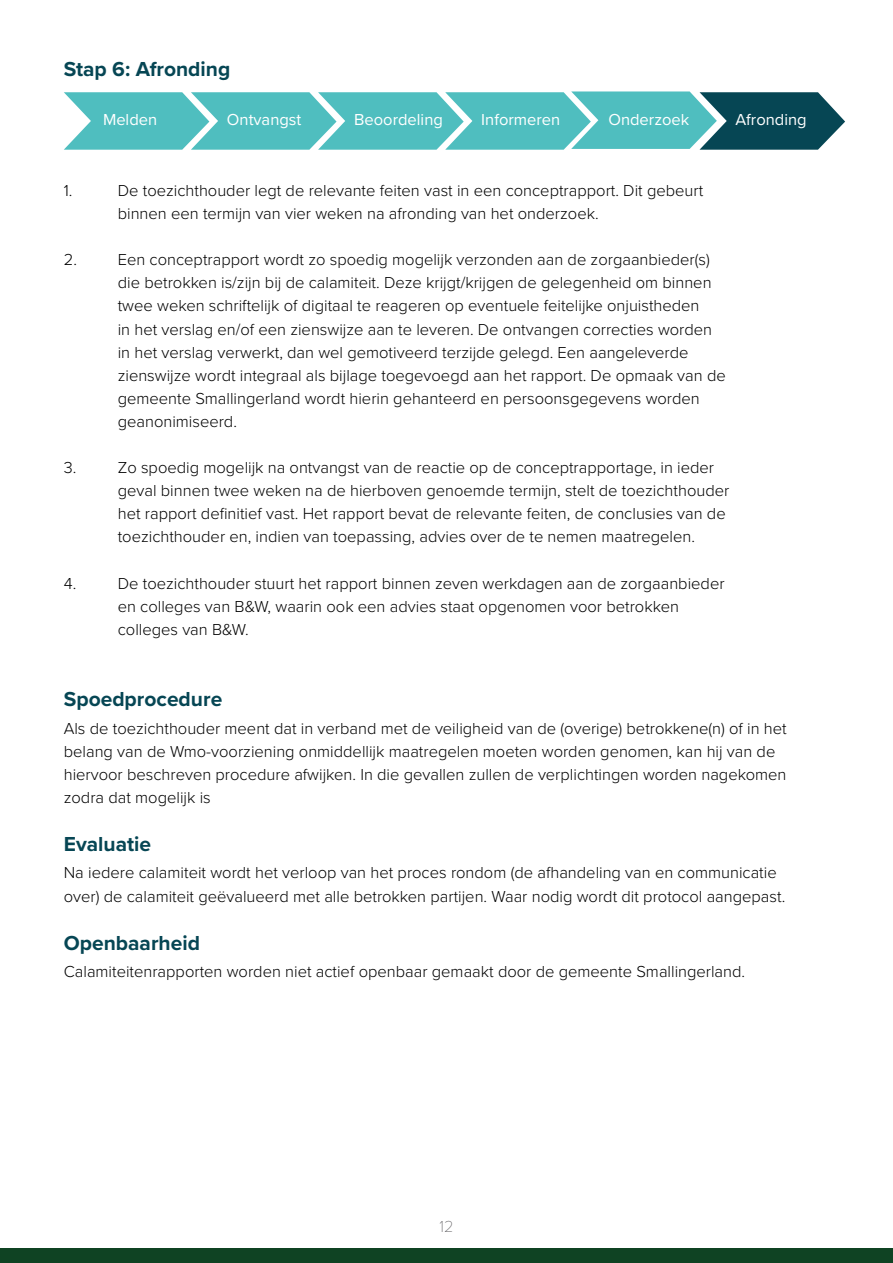
<style>
.page{position:relative;width:893px;height:1263px;background:#fff}
.page>*{position:absolute;margin:0;border:0;box-sizing:border-box;transform-origin:0 0}
.t1{font:700 21px "Proxima Nova";color:#064654}
.t2{font:300 16.5px/23.1px "Proxima Nova";color:#000}
.t3{font:16.5px "Proxima Nova";color:#fff}
.t4{font:100 16.5px "Proxima Nova T";color:#5a595c}
</style>
<div class="page">
<div style="left:0;top:1248px;width:893px;height:15px;background:#0f4323"></div>
<svg style="left:64px;top:91px;width:781px;height:59px;background:#58b3b6"></svg>
<p class="t1" style="left:64px;top:53px;width:168px">Stap 6: Afronding</p>
<p class="t3" style="left:103px;top:108px;width:56px">Melden</p>
<p class="t3" style="left:227px;top:108px;width:76px">Ontvangst</p>
<p class="t3" style="left:354px;top:108px;width:90px">Beoordeling</p>
<p class="t3" style="left:481px;top:108px;width:81px">Informeren</p>
<p class="t3" style="left:608px;top:108px;width:82px">Onderzoek</p>
<p class="t3" style="left:736px;top:108px;width:73px">Afronding</p>
<p class="t2" style="left:64px;top:178px;width:10px">1.</p>
<p class="t2" style="left:118px;top:178px;width:587px">De toezichthouder legt de relevante feiten vast in een conceptrapport. Dit gebeurt binnen een termijn van vier weken na afronding van het onderzoek.</p>
<p class="t2" style="left:64px;top:247px;width:15px">2.</p>
<p class="t2" style="left:118px;top:247px;width:609px">Een conceptrapport wordt zo spoedig mogelijk verzonden aan de zorgaanbieder(s) die betrokken is/zijn bij de calamiteit. Deze krijgt/krijgen de gelegenheid om binnen twee weken schriftelijk of digitaal te reageren op eventuele feitelijke onjuistheden<br>in het verslag en/of een zienswijze aan te leveren. De ontvangen correcties worden in het verslag verwerkt, dan wel gemotiveerd terzijde gelegd. Een aangeleverde zienswijze wordt integraal als bijlage toegevoegd aan het rapport. De opmaak van de gemeente Smallingerland wordt hierin gehanteerd en persoonsgegevens worden geanonimiseerd.</p>
<p class="t2" style="left:64px;top:455px;width:14px">3.</p>
<p class="t2" style="left:118px;top:455px;width:613px">Zo spoedig mogelijk na ontvangst van de reactie op de conceptrapportage, in ieder geval binnen twee weken na de hierboven genoemde termijn, stelt de toezichthouder het rapport definitief vast. Het rapport bevat de relevante feiten, de conclusies van de toezichthouder en, indien van toepassing, advies over de te nemen maatregelen.</p>
<p class="t2" style="left:64px;top:571px;width:14px">4.</p>
<p class="t2" style="left:118px;top:571px;width:608px">De toezichthouder stuurt het rapport binnen zeven werkdagen aan de zorgaanbieder en colleges van B&amp;W, waarin ook een advies staat opgenomen voor betrokken colleges van B&amp;W.</p>
<p class="t1" style="left:64px;top:683px;width:160px">Spoedprocedure</p>
<p class="t2" style="left:64px;top:716px;width:724px">Als de toezichthouder meent dat in verband met de veiligheid van de (overige) betrokkene(n) of in het belang van de Wmo-voorziening onmiddellijk maatregelen moeten worden genomen, kan hij van de hiervoor beschreven procedure afwijken. In die gevallen zullen de verplichtingen worden nagekomen zodra dat mogelijk is</p>
<p class="t1" style="left:64px;top:828px;width:89px">Evaluatie</p>
<p class="t2" style="left:64px;top:860px;width:723px">Na iedere calamiteit wordt het verloop van het proces rondom (de afhandeling van en communicatie over) de calamiteit geëvalueerd met alle betrokken partijen. Waar nodig wordt dit protocol aangepast.</p>
<p class="t1" style="left:64px;top:927px;width:138px">Openbaarheid</p>
<p class="t2" style="left:64px;top:959px;width:683px">Calamiteitenrapporten worden niet actief openbaar gemaakt door de gemeente Smallingerland.</p>
<p class="t4" style="left:439px;top:1214px;width:16px">12</p>
</div>
